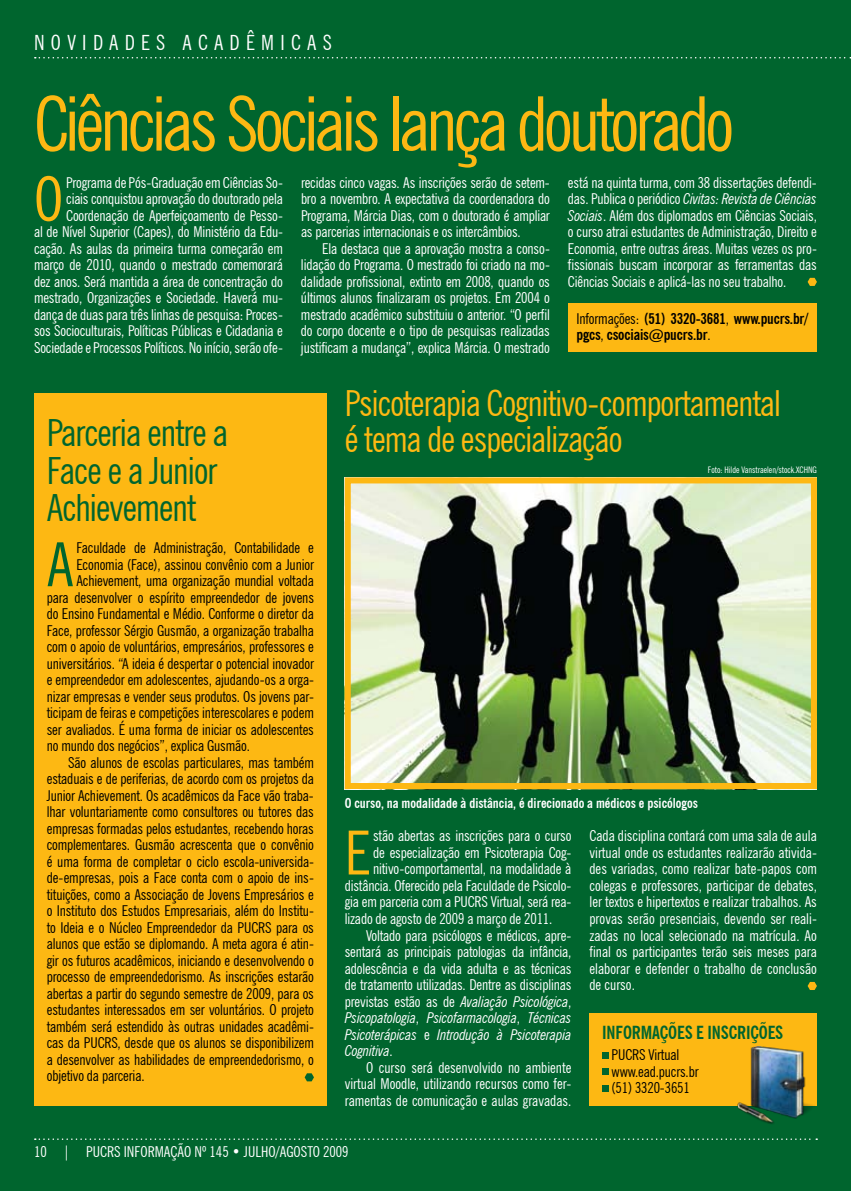
<style>
.page{position:relative;width:851px;height:1191px;background:#fff}
.page>*{position:absolute;margin:0;border:0;box-sizing:border-box;transform-origin:0 0}
.t1{font:condensed 75px "News Gothic BT";letter-spacing:-.05em;color:#fdb813}
.t2{font:condensed 60.6px "News Gothic BT";color:#fdb813}
.t3{font:condensed 60.6px "News Gothic BT";color:#00652e}
.t4{font:condensed 37.5px/37.5px "News Gothic BT";letter-spacing:-.025em;color:#00652e}
.t5{font:condensed 36px/36px "News Gothic BT";letter-spacing:-.025em;color:#fdb813}
.t6{font:condensed 21px "News Gothic BT";color:#fff}
.t7{font:700 condensed 18px "News Gothic BT";letter-spacing:-.01em;color:#00652e}
.t8{font:condensed 15px/16.5px "News Gothic BT";letter-spacing:-.01em;color:#fff;text-align:justify}
.t9{font:condensed 15px/16.5px "News Gothic BT";letter-spacing:-.01em;color:#000}
.t10{font:italic condensed 15px "News Gothic BT";letter-spacing:-.01em;color:#fff}
.t11{font:700 condensed 15px/16.5px "News Gothic BT";letter-spacing:-.01em;color:#000}
.t12{font:700 condensed 13.5px "News Gothic BT";color:#fff}
.t13{font:condensed 9px "News Gothic BT";color:#fff}
.s1{font-style:italic}
.s2{font-weight:400}
.s3{font-style:normal}
</style>
<div class="page">
<div style="left:0;top:0;width:850px;height:1191px;background:#00652e"></div>
<svg style="left:35px;top:57px;width:815px;height:1px"></svg>
<svg style="left:35px;top:1138px;width:782px;height:2px"></svg>
<div style="left:34px;top:393px;width:293px;height:713px;background:#fdb813"></div>
<svg style="left:304px;top:1073px;width:10px;height:8px"></svg>
<div style="left:568px;top:304px;width:248px;height:48px;background:#fdb813"></div>
<div style="left:589px;top:1013px;width:227px;height:93px;background:#fdb813"></div>
<svg style="left:602px;top:1052px;width:6px;height:6px"></svg>
<div style="left:602px;top:1068px;width:6px;height:7px;background:#00652e"></div>
<svg style="left:602px;top:1085px;width:6px;height:6px"></svg>
<img style="left:352px;top:484px;width:457px;height:298px">
<div style="left:345px;top:477px;width:471px;height:312px;border:6px solid #fdb813"></div>
<svg style="left:807px;top:278px;width:9px;height:8px"></svg>
<svg style="left:807px;top:982px;width:9px;height:8px"></svg>
<img style="left:737px;top:1046px;width:76px;height:78px">
<h3 class="t6" style="left:34px;top:30px;width:16px">novidades</h3>
<h3 class="t6" style="left:182px;top:30px;width:16px">acad</h3>
<h3 class="t6" style="left:246px;top:30px;width:30px">ê micas</h3>
<h1 class="t1" style="left:34px;top:78px;width:701px">Ciências Sociais lança doutorado</h1>
<h2 class="t2" style="left:34px;top:162px;width:31px">O</h2>
<p class="t8" style="left:34px;top:174px;width:250px;text-align:right">Programa de Pós-Graduação em Ciências So-<br>ciais conquistou aprovação do doutorado pela Coordenação de Aperfeiçoamento de Pesso-<br>al de Nível Superior (Capes), do Ministério da Edu&shy;cação. As aulas da primeira turma começarão em março de 2010, quando o mestrado comemorará dez anos. Será mantida a área de concentração do mestrado, Organizações e Sociedade. Haverá mu&shy;dança de duas para três linhas de pesquisa: Proces&shy;sos Socioculturais, Políticas Públicas e Cidadania e Sociedade e Processos Políticos. No início, serão ofe-</p>
<p class="t8" style="left:301px;top:174px;width:250px">recidas cinco vagas. As inscrições serão de setem&shy;bro a novembro. A expectativa da coordenadora do Programa, Márcia Dias, com o doutorado é ampliar as parcerias internacionais e os intercâmbios.</p>
<p class="t8" style="left:301px;top:240px;width:250px;text-indent:21px">Ela destaca que a aprovação mostra a conso&shy;lidação do Programa. O mestrado foi criado na mo&shy;dalidade profissional, extinto em 2008, quando os últimos alunos finalizaram os projetos. Em 2004 o mestrado acadêmico substituiu o anterior. “O perfil do corpo docente e o tipo de pesquisas realizadas justificam a mudança”, explica Márcia. O mestrado</p>
<p class="t8" style="left:568px;top:174px;width:250px">está na quinta turma, com 38 dissertações defendi&shy;das. Publica o periódico <span class="s1">Civitas: Revista de Ciências Sociais</span>. Além dos diplomados em Ciências Sociais, o curso atrai estudantes de Administração, Direito e Economia, entre outras áreas. Muitas vezes os pro&shy;fissionais buscam incorporar as ferramentas das Ciências Sociais e aplicá-las no seu trabalho.</p>
<p class="t11" style="left:576px;top:310px;width:233px"><span class="s2">Informações:</span> (51) 3320-3681<span class="s2">,</span> www.pucrs.br/ pgcs<span class="s2">,</span> csociais@pucrs.br<span class="s2">.</span></p>
<h3 class="t4" style="left:47px;top:414px;width:183px">Parceria entre a<br>Face e a Junior<br>Achievement</h3>
<h2 class="t3" style="left:47px;top:528px;width:28px">A</h2>
<p class="t9" style="left:76px;top:539px;width:239px">Faculdade de Administração, Contabilidade e</p>
<p class="t9" style="left:76px;top:556px;width:239px">Economia (Face), assinou convênio com a Junior</p>
<p class="t9" style="left:76px;top:572px;width:239px">Achievement, uma organização mundial voltada</p>
<p class="t9" style="left:47px;top:589px;width:268px">para desenvolver o espírito empreendedor de jovens</p>
<p class="t9" style="left:47px;top:605px;width:268px">do Ensino Fundamental e Médio. Conforme o diretor da</p>
<p class="t9" style="left:47px;top:622px;width:268px">Face, professor Sérgio Gusmão, a organização trabalha</p>
<p class="t9" style="left:47px;top:638px;width:268px">com o apoio de voluntários, empresários, professores e</p>
<p class="t9" style="left:47px;top:655px;width:268px">universitários. “A ideia é despertar o potencial inovador</p>
<p class="t9" style="left:47px;top:671px;width:268px">e empreendedor em adolescentes, ajudando-os a orga-</p>
<p class="t9" style="left:47px;top:688px;width:268px">nizar empresas e vender seus produtos. Os jovens par-</p>
<p class="t9" style="left:47px;top:704px;width:268px">ticipam de feiras e competições interescolares e podem</p>
<p class="t9" style="left:47px;top:721px;width:268px">ser avaliados. É uma forma de iniciar os adolescentes</p>
<p class="t9" style="left:47px;top:737px;width:204px">no mundo dos negócios”, explica Gusmão.</p>
<p class="t9" style="left:68px;top:754px;width:247px">São alunos de escolas particulares, mas também</p>
<p class="t9" style="left:47px;top:770px;width:268px">estaduais e de periferias, de acordo com os projetos da</p>
<p class="t9" style="left:47px;top:787px;width:268px">Junior Achievement. Os acadêmicos da Face vão traba-</p>
<p class="t9" style="left:47px;top:803px;width:268px">lhar voluntariamente como consultores ou tutores das</p>
<p class="t9" style="left:47px;top:820px;width:268px">empresas formadas pelos estudantes, recebendo horas</p>
<p class="t9" style="left:47px;top:836px;width:268px">complementares. Gusmão acrescenta que o convênio</p>
<p class="t9" style="left:47px;top:853px;width:268px">é uma forma de completar o ciclo escola-universida-</p>
<p class="t9" style="left:47px;top:869px;width:268px">de-empresas, pois a Face conta com o apoio de ins-</p>
<p class="t9" style="left:47px;top:886px;width:268px">tituições, como a Associação de Jovens Empresários e</p>
<p class="t9" style="left:47px;top:902px;width:268px">o Instituto dos Estudos Empresariais, além do Institu-</p>
<p class="t9" style="left:47px;top:919px;width:268px">to Ideia e o Núcleo Empreendedor da PUCRS para os</p>
<p class="t9" style="left:47px;top:935px;width:268px">alunos que estão se diplomando. A meta agora é atin-</p>
<p class="t9" style="left:47px;top:952px;width:268px">gir os futuros acadêmicos, iniciando e desenvolvendo o</p>
<p class="t9" style="left:47px;top:968px;width:268px">processo de empreendedorismo. As inscrições estarão</p>
<p class="t9" style="left:47px;top:985px;width:268px">abertas a partir do segundo semestre de 2009, para os</p>
<p class="t9" style="left:47px;top:1001px;width:268px">estudantes interessados em ser voluntários. O projeto</p>
<p class="t9" style="left:47px;top:1018px;width:268px">também será estendido às outras unidades acadêmi-</p>
<p class="t9" style="left:47px;top:1034px;width:268px">cas da PUCRS, desde que os alunos se disponibilizem</p>
<p class="t9" style="left:47px;top:1051px;width:268px">a desenvolver as habilidades de empreendedorismo, o</p>
<p class="t9" style="left:47px;top:1067px;width:99px">objetivo da parceria.</p>
<h3 class="t5" style="left:345px;top:385px;width:437px">Psicoterapia Cognitivo-comportamental é tema de especialização</h3>
<p class="t13" style="left:707px;top:464px;width:110px">Foto: Hilde Vanstraelen/stock.XCHNG</p>
<p class="t12" style="left:345px;top:794px;width:355px">O curso, na modalidade à distância, é direcionado a médicos e psicólogos</p>
<h2 class="t2" style="left:345px;top:816px;width:27px">E</h2>
<p class="t8" style="left:373px;top:827px;width:200px">stão abertas as inscrições para o curso</p>
<p class="t8" style="left:373px;top:844px;width:200px">de especialização em Psicoterapia Cog-</p>
<p class="t8" style="left:373px;top:860px;width:200px">nitivo-comportamental, na modalidade à</p>
<p class="t8" style="left:345px;top:877px;width:228px">distância. Oferecido pela Faculdade de Psicolo-</p>
<p class="t8" style="left:345px;top:893px;width:228px">gia em parceria com a PUCRS Virtual, será rea-</p>
<p class="t8" style="left:345px;top:910px;width:209px">lizado de agosto de 2009 a março de 2011.</p>
<p class="t8" style="left:366px;top:926px;width:207px">Voltado para psicólogos e médicos, apre-</p>
<p class="t8" style="left:345px;top:943px;width:228px">sentará as principais patologias da infância,</p>
<p class="t8" style="left:345px;top:959px;width:228px">adolescência e da vida adulta e as técnicas</p>
<p class="t8" style="left:345px;top:976px;width:228px">de tratamento utilizadas. Dentre as disciplinas</p>
<p class="t10" style="left:345px;top:992px;width:228px"><span class="s3">previstas estão as de</span> Avaliação Psicológica<span class="s3">,</span></p>
<p class="t10" style="left:345px;top:1008px;width:228px">Psicopatologia<span class="s3">,</span> Psicofarmacologia<span class="s3">,</span> Técnicas</p>
<p class="t10" style="left:345px;top:1025px;width:228px">Psicoterápicas <span class="s3">e</span> Introdução à Psicoterapia</p>
<p class="t10" style="left:345px;top:1041px;width:49px">Cognitiva<span class="s3">.</span></p>
<p class="t8" style="left:366px;top:1058px;width:207px">O curso será desenvolvido no ambiente</p>
<p class="t8" style="left:345px;top:1075px;width:228px">virtual Moodle, utilizando recursos como fer-</p>
<p class="t8" style="left:345px;top:1091px;width:228px">ramentas de comunicação e aulas gravadas.</p>
<p class="t8" style="left:589px;top:827px;width:229px">Cada disciplina contará com uma sala de aula virtual onde os estudantes realizarão ativida&shy;des variadas, como realizar bate-papos com colegas e professores, participar de debates, ler textos e hipertextos e realizar trabalhos. As provas serão presenciais, devendo ser reali&shy;zadas no local selecionado na matrícula. Ao final os participantes terão seis meses para elaborar e defender o trabalho de conclusão de curso.</p>
<p class="t7" style="left:602px;top:1022px;width:174px">Informações e inscrições</p>
<p class="t9" style="left:611px;top:1046px;width:88px">PUCRS Virtual www.ead.pucrs.br (51) 3320-3651</p>
<p class="t8" style="left:34px;top:1143px;width:254px">10 | PUCRS INFORMAÇÃO Nº 145 • ju lho/agos</p>
<p class="t8" style="left:307px;top:1143px;width:43px">to 2009</p>
</div>
